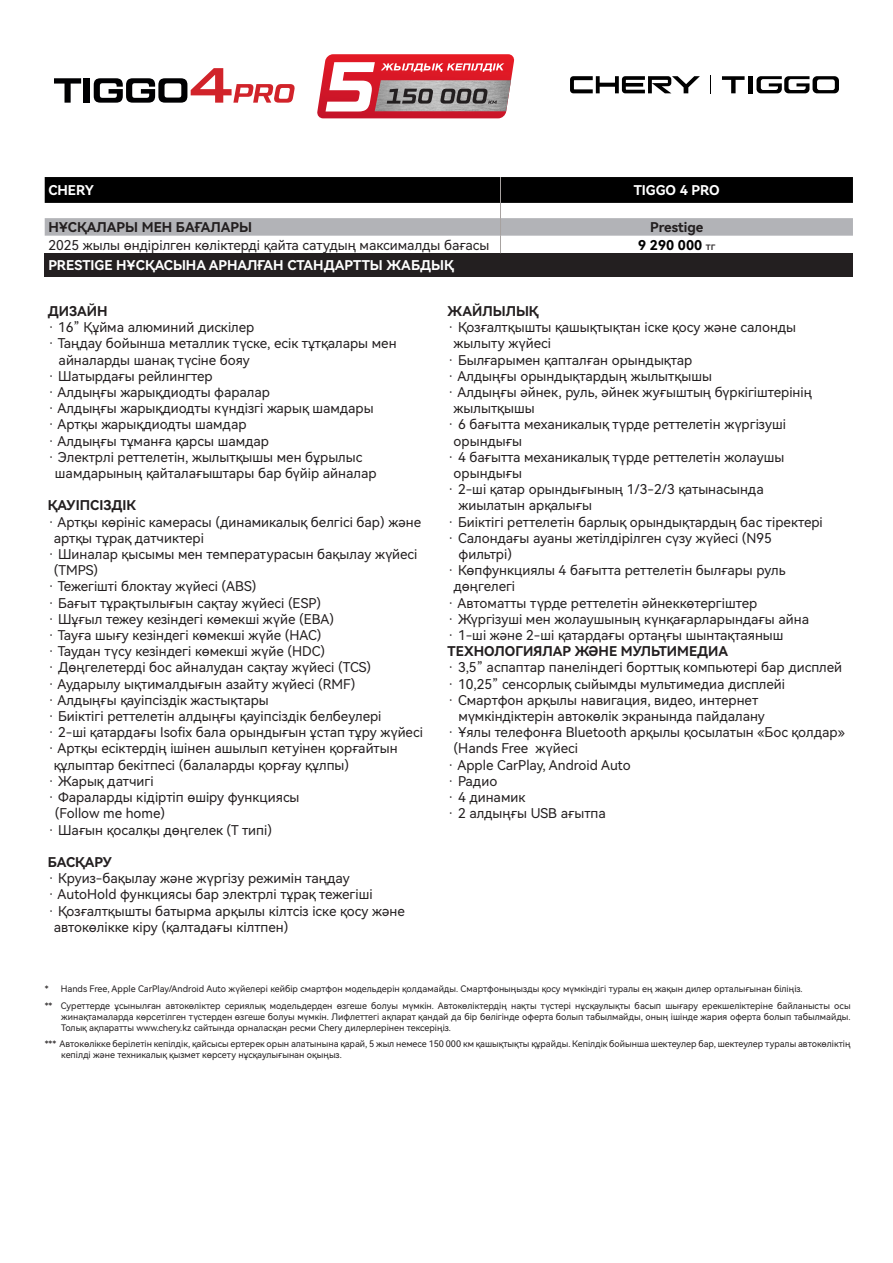
<style>
.page{position:relative;width:893px;height:1263px;background:#fff}
.page>*{position:absolute;margin:0;border:0;box-sizing:border-box;transform-origin:0 0}
.Ks{font:13.5px/16.2px "Harmony OS Sans SC";color:#231f20}
.Ks-2{font:13.5px "Harmony OS Sans SC Bold";color:#231f20}
.Ks-3{font:13.5px "Harmony OS Sans SC Bold";color:#fff}
.Ks-4{font:13.5px "Harmony OS Sans SC Bold";color:#000}
.Ks-5{font:9px/10.8px "Harmony OS Sans SC";color:#231f20;text-align:justify}
.s1{font-family:"Harmony OS Sans SC Medium";font-size:10.5px;color:#231f20}
</style>
<div class="page">
<svg style="left:54px;top:78px;width:27px;height:25px"></svg>
<div style="left:84px;top:78px;width:6px;height:25px;background:#000002"></div>
<svg style="left:94px;top:68px;width:201px;height:35px"></svg>
<svg style="left:317px;top:54px;width:198px;height:64px"></svg>
<svg style="left:722px;top:76px;width:23px;height:17px"></svg>
<div style="left:748px;top:76px;width:5px;height:17px;background:#000"></div>
<svg style="left:756px;top:76px;width:83px;height:17px"></svg>
<svg style="left:570px;top:76px;width:130px;height:17px"></svg>
<svg style="left:710px;top:75px;width:1px;height:19px"></svg>
<div style="left:45px;top:253px;width:808px;height:24px;background:#231f20"></div>
<svg style="left:45px;top:177px;width:808px;height:76px"></svg>
<p class="Ks-3" style="left:48px;top:181px;width:47px">CHERY</p>
<p class="Ks-3" style="left:634px;top:181px;width:87px">TIGGO 4 PRO</p>
<p class="Ks-2" style="left:48px;top:218px;width:205px">НҰСҚАЛАРЫ МЕН БАҒАЛАРЫ</p>
<p class="Ks-2" style="left:650px;top:218px;width:55px">Prestige</p>
<p class="Ks" style="left:48px;top:236px;width:443px">2025 жылы өндірілген көліктерді қайта сатудың максималды бағасы</p>
<p class="Ks-4" style="left:638px;top:235px;width:79px">9 290 000 <span class="s1">тг</span></p>
<p class="Ks-3" style="left:48px;top:256px;width:407px">PRESTIGE НҰСҚАСЫНА АРНАЛҒАН СТАНДАРТТЫ ЖАБДЫҚ</p>
<p class="Ks-2" style="left:48px;top:302px;width:61px">ДИЗАЙН</p>
<p class="Ks" style="left:48px;top:319px;width:208px">· 16” Құйма алюминий дискілер</p>
<p class="Ks" style="left:48px;top:335px;width:350px">· Таңдау бойынша металлик түске, есік тұтқалары мен</p>
<p class="Ks" style="left:59px;top:351px;width:193px">айналарды шанақ түсіне бояу</p>
<p class="Ks" style="left:48px;top:367px;width:166px">· Шатырдағы рейлингтер</p>
<p class="Ks" style="left:48px;top:384px;width:224px">· Алдыңғы жарықдиодты фаралар</p>
<p class="Ks" style="left:48px;top:400px;width:327px">· Алдыңғы жарықдиодты күндізгі жарық шамдары</p>
<p class="Ks" style="left:48px;top:416px;width:200px">· Артқы жарықдиодты шамдар</p>
<p class="Ks" style="left:48px;top:432px;width:223px">· Алдыңғы тұманға қарсы шамдар</p>
<p class="Ks" style="left:48px;top:448px;width:316px">· Электрлі реттелетін, жылытқышы мен бұрылыс</p>
<p class="Ks" style="left:55px;top:465px;width:323px">шамдарының қайталағыштары бар бүйір айналар</p>
<p class="Ks-2" style="left:48px;top:496px;width:90px">ҚАУІПСІЗДІК</p>
<p class="Ks" style="left:54px;top:513px;width:369px;text-indent:-6px">· Артқы көрініс камерасы (динамикалық белгісі бар) және артқы тұрақ датчиктері</p>
<p class="Ks" style="left:54px;top:546px;width:365px;text-indent:-6px">· Шиналар қысымы мен температурасын бақылау жүйесі (TMPS)</p>
<p class="Ks" style="left:48px;top:578px;width:210px">· Тежегішті блоктау жүйесі (АВS)</p>
<p class="Ks" style="left:48px;top:594px;width:275px">· Бағыт тұрақтылығын сақтау жүйесі (ESP)</p>
<p class="Ks" style="left:48px;top:610px;width:288px">· Шұғыл тежеу кезіндегі көмекші жүйе (EВА)</p>
<p class="Ks" style="left:48px;top:627px;width:275px">· Тауға шығу кезіндегі көмекші жүйе (НAC)</p>
<p class="Ks" style="left:48px;top:643px;width:279px">· Таудан түсу кезіндегі көмекші жүйе (НDC)</p>
<p class="Ks" style="left:48px;top:659px;width:325px">· Дөңгелетерді бос айналудан сақтау жүйесі (TCS)</p>
<p class="Ks" style="left:48px;top:675px;width:309px">· Аударылу ықтималдығын азайту жүйесі (RMF)</p>
<p class="Ks" style="left:48px;top:691px;width:223px">· Алдыңғы қауіпсіздік жастықтары</p>
<p class="Ks" style="left:48px;top:708px;width:335px">· Биіктігі реттелетін алдыңғы қауіпсіздік белбеулері</p>
<p class="Ks" style="left:48px;top:724px;width:377px">· 2-ші қатардағы Isofix бала орындығын ұстап тұру жүйесі</p>
<p class="Ks" style="left:54px;top:740px;width:345px;text-indent:-6px">· Артқы есіктердің ішінен ашылып кетуінен қорғайтын құлыптар бекітпесі (балаларды қорғау құлпы)</p>
<p class="Ks" style="left:48px;top:772px;width:107px">· Жарық датчигі</p>
<p class="Ks" style="left:48px;top:789px;width:253px">· Фараларды кідіртіп өшіру функциясы</p>
<p class="Ks" style="left:55px;top:805px;width:112px">(Follow me home)</p>
<p class="Ks" style="left:48px;top:821px;width:226px">· Шағын қосалқы дөңгелек (Т типі)</p>
<p class="Ks-2" style="left:48px;top:853px;width:66px">БАСҚАРУ</p>
<p class="Ks" style="left:48px;top:870px;width:304px">· Круиз-бақылау және жүргізу режимін таңдау</p>
<p class="Ks" style="left:48px;top:886px;width:326px">· AutoHold функциясы бар электрлі тұрақ тежегіші</p>
<p class="Ks" style="left:54px;top:902px;width:352px;text-indent:-6px">· Қозғалтқышты батырма арқылы кілтсіз іске қосу және автокөлікке кіру (қалтадағы кілтпен)</p>
<p class="Ks-2" style="left:448px;top:302px;width:92px">ЖАЙЛЫЛЫҚ</p>
<p class="Ks" style="left:454px;top:319px;width:344px;text-indent:-6px">· Қозғалтқышты қашықтықтан іске қосу және салонды жылыту жүйесі</p>
<p class="Ks" style="left:448px;top:351px;width:246px">· Былғарымен қапталған орындықтар</p>
<p class="Ks" style="left:448px;top:367px;width:266px">· Алдыңғы орындықтардың жылытқышы</p>
<p class="Ks" style="left:454px;top:384px;width:360px;text-indent:-6px">· Алдыңғы әйнек, руль, әйнек жуғыштың бүркігіштерінің жылытқышы</p>
<p class="Ks" style="left:454px;top:416px;width:334px;text-indent:-6px">· 6 бағытта механикалық түрде реттелетін жүргізуші орындығы</p>
<p class="Ks" style="left:454px;top:448px;width:332px;text-indent:-6px">· 4 бағытта механикалық түрде реттелетін жолаушы орындығы</p>
<p class="Ks" style="left:448px;top:481px;width:318px">· 2-ші қатар орындығының 1/3-2/3 қатынасында</p>
<p class="Ks" style="left:459px;top:497px;width:135px">жиылатын арқалығы</p>
<p class="Ks" style="left:448px;top:513px;width:377px">· Биіктігі реттелетін барлық орындықтардың бас тіректері</p>
<p class="Ks" style="left:448px;top:529px;width:326px">· Салондағы ауаны жетілдірілген сүзу жүйесі (N95</p>
<p class="Ks" style="left:459px;top:546px;width:55px">фильтрі)</p>
<p class="Ks" style="left:454px;top:562px;width:334px;text-indent:-6px">· Көпфункциялы 4 бағытта реттелетін былғары руль дөңгелегі</p>
<p class="Ks" style="left:448px;top:594px;width:311px">· Автоматты түрде реттелетін әйнеккөтергіштер</p>
<p class="Ks" style="left:448px;top:610px;width:363px">· Жүргізуші мен жолаушының күнқағарларындағы айна</p>
<p class="Ks" style="left:448px;top:627px;width:337px">· 1-ші және 2-ші қатардағы ортаңғы шынтақтаяныш</p>
<p class="Ks-2" style="left:448px;top:642px;width:282px">ТЕХНОЛОГИЯЛАР ЖӘНЕ МУЛЬТИМЕДИА</p>
<p class="Ks" style="left:448px;top:659px;width:396px">· 3,5” аспаптар панеліндегі борттық компьютері бар дисплей</p>
<p class="Ks" style="left:448px;top:675px;width:339px">· 10,25” сенсорлық сыйымды мультимедиа дисплейі</p>
<p class="Ks" style="left:448px;top:691px;width:312px">· Смартфон арқылы навигация, видео, интернет</p>
<p class="Ks" style="left:459px;top:708px;width:308px">мүмкіндіктерін автокөлік экранында пайдалану</p>
<p class="Ks" style="left:454px;top:724px;width:393px;text-indent:-6px">· Ұялы телефонға Bluetooth арқылы қосылатын «Бос қолдар» (Hands Free жүйесі</p>
<p class="Ks" style="left:448px;top:756px;width:185px">· Apple CarPlay, Android Auto</p>
<p class="Ks" style="left:448px;top:772px;width:51px">· Радио</p>
<p class="Ks" style="left:448px;top:789px;width:79px">· 4 динамик</p>
<p class="Ks" style="left:448px;top:805px;width:160px">· 2 алдыңғы USB ағытпа</p>
<p class="Ks-5" style="left:45px;top:983px;width:759px">* Hands Free, Apple CarPlay/Android Auto жүйелері кейбір смартфон модельдерін қолдамайды. Смартфоныңызды қосу мүмкіндігі туралы ең жақын дилер орталығынан біліңіз.</p>
<p class="Ks-5" style="left:61px;top:1000px;width:791px;text-indent:-16px">** Cуреттерде ұсынылған автокөліктер сериялық модельдерден өзгеше болуы мүмкін. Автокөліктердің нақты түстері нұсқаулықты басып шығару ерекшеліктеріне байланысты осы жинақтамаларда көрсетілген түстерден өзгеше болуы мүмкін. Лифлеттегі ақпарат қандай да бір бөлігінде оферта болып табылмайды, оның ішінде жария оферта болып табылмайды.<br>Толық ақпаратты www.chery.kz сайтында орналасқан ресми Chery дилерлерінен тексеріңіз.</p>
<p class="Ks-5" style="left:61px;top:1038px;width:791px;text-indent:-16px">*** Автокөлікке берілетін кепілдік, қайсысы ертерек орын алатынына қарай, 5 жыл немесе 150 000 км қашықтықты құрайды. Кепілдік бойынша шектеулер бар, шектеулер туралы автокөліктің кепілді және техникалық қызмет көрсету нұсқаулығынан оқыңыз.</p>
</div>
